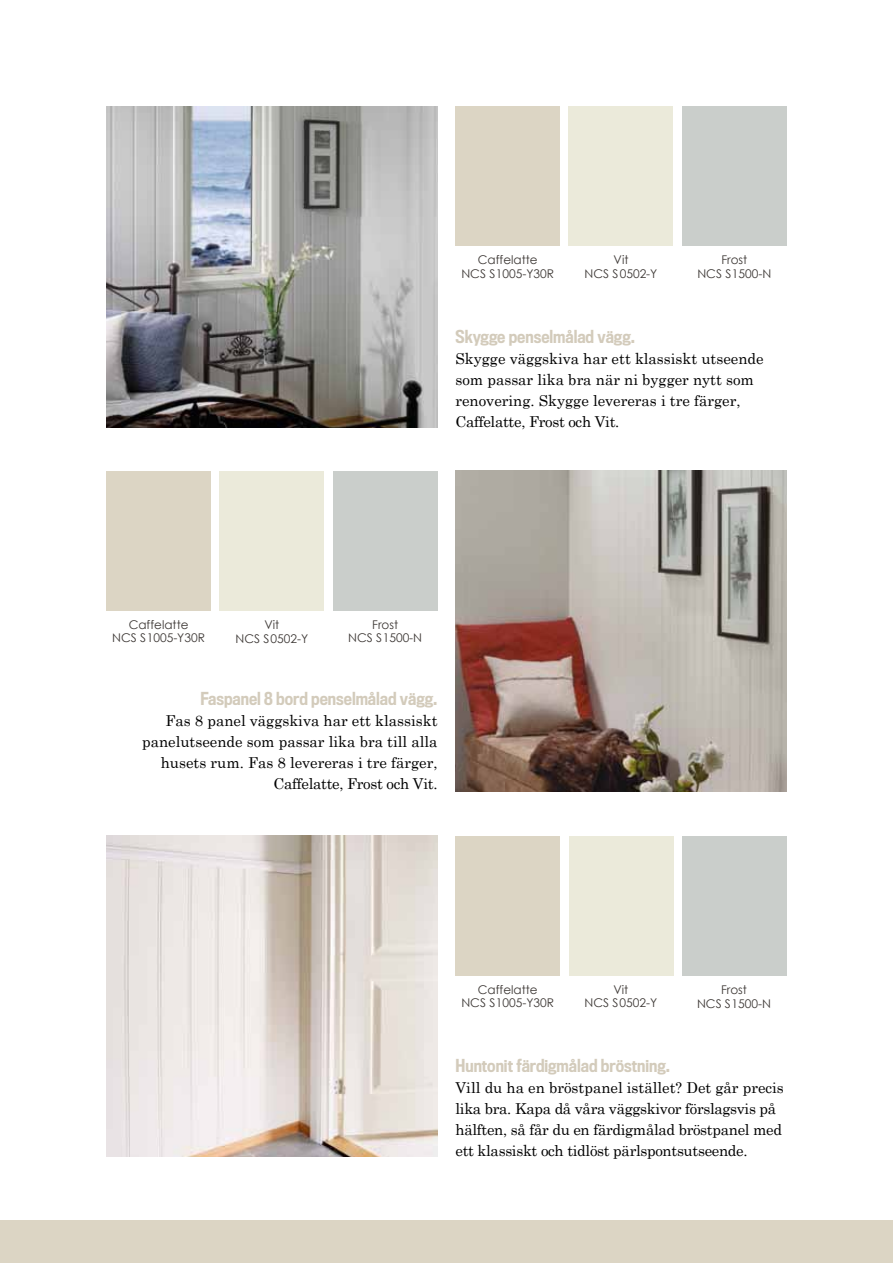
<style>
.page{position:relative;width:893px;height:1263px;background:#fff}
.page>*{position:absolute;margin:0;border:0;box-sizing:border-box;transform-origin:0 0}
.t1{font:500 16.5px "Titling Gothic FB Cond";color:#d3cbbb}
.t2{font:15px/21px "Century Schoolbook";color:#000}
.t3{font:15px/21px "Century Schoolbook";letter-spacing:-.02em;color:#000}
.t4{font:12px/13.5px "Century Gothic";color:#3d3835;text-align:center}
</style>
<div class="page">
<img style="left:106px;top:106px;width:331px;height:321px">
<img style="left:106px;top:836px;width:331px;height:321px">
<div style="left:220px;top:471px;width:104px;height:139px;background:#ebeada"></div>
<div style="left:569px;top:106px;width:104px;height:140px;background:#ebeada"></div>
<div style="left:569px;top:836px;width:104px;height:139px;background:#ebeada"></div>
<div style="left:333px;top:471px;width:104px;height:139px;background:#cacecb"></div>
<div style="left:682px;top:106px;width:104px;height:140px;background:#cacecb"></div>
<div style="left:682px;top:836px;width:105px;height:139px;background:#cacecb"></div>
<div style="left:106px;top:471px;width:105px;height:139px;background:#dcd5c4"></div>
<div style="left:455px;top:106px;width:105px;height:140px;background:#dcd5c4"></div>
<div style="left:455px;top:836px;width:105px;height:139px;background:#dcd5c4"></div>
<img style="left:455px;top:471px;width:332px;height:320px">
<div style="left:0;top:1220px;width:893px;height:43px;background:#dcd5c4"></div>
<p class="t4" style="left:461px;top:253px;width:94px">Caffelatte<br>NCS S1005-Y30R</p>
<p class="t4" style="left:585px;top:253px;width:74px">Vit<br>NCS S0502-Y</p>
<p class="t4" style="left:697px;top:253px;width:75px">Frost<br>NCS S1500-N</p>
<p class="t1" style="left:455px;top:327px;width:181px">Skygge penselmålad vägg.</p>
<p class="t2" style="left:455px;top:347px;width:310px">Skygge väggskiva har ett klassiskt utseende som passar lika bra när ni bygger nytt som renovering. Skygge levereras i tre färger, Caffelatte, Frost och Vit.</p>
<p class="t4" style="left:112px;top:617px;width:94px">Caffelatte<br>NCS S1005-Y30R</p>
<p class="t4" style="left:235px;top:618px;width:74px">Vit<br>NCS S0502-Y</p>
<p class="t4" style="left:348px;top:617px;width:75px">Frost<br>NCS S1500-N</p>
<p class="t1" style="left:200px;top:689px;width:239px">Faspanel 8 bord penselmålad vägg.</p>
<p class="t2" style="left:142px;top:710px;width:297px;text-align:right">Fas 8 panel väggskiva har ett klassiskt panelutseende som passar lika bra till alla husets rum. Fas 8 levereras i tre färger, Caffelatte, Frost och Vit.</p>
<p class="t4" style="left:461px;top:983px;width:94px">Caffelatte<br>NCS S1005-Y30R</p>
<p class="t4" style="left:584px;top:983px;width:74px">Vit<br>NCS S0502-Y</p>
<p class="t4" style="left:697px;top:983px;width:75px">Frost<br>NCS S1500-N</p>
<p class="t1" style="left:455px;top:1056px;width:216px">Huntonit färdigmålad bröstning.</p>
<p class="t3" style="left:455px;top:1077px;width:330px">Vill du ha en bröstpanel istället? Det går precis lika bra. Kapa då våra väggskivor förslagsvis på hälften, så får du en färdigmålad bröstpanel med ett klassiskt och tidlöst pärlspontsutseende.</p>
</div>
